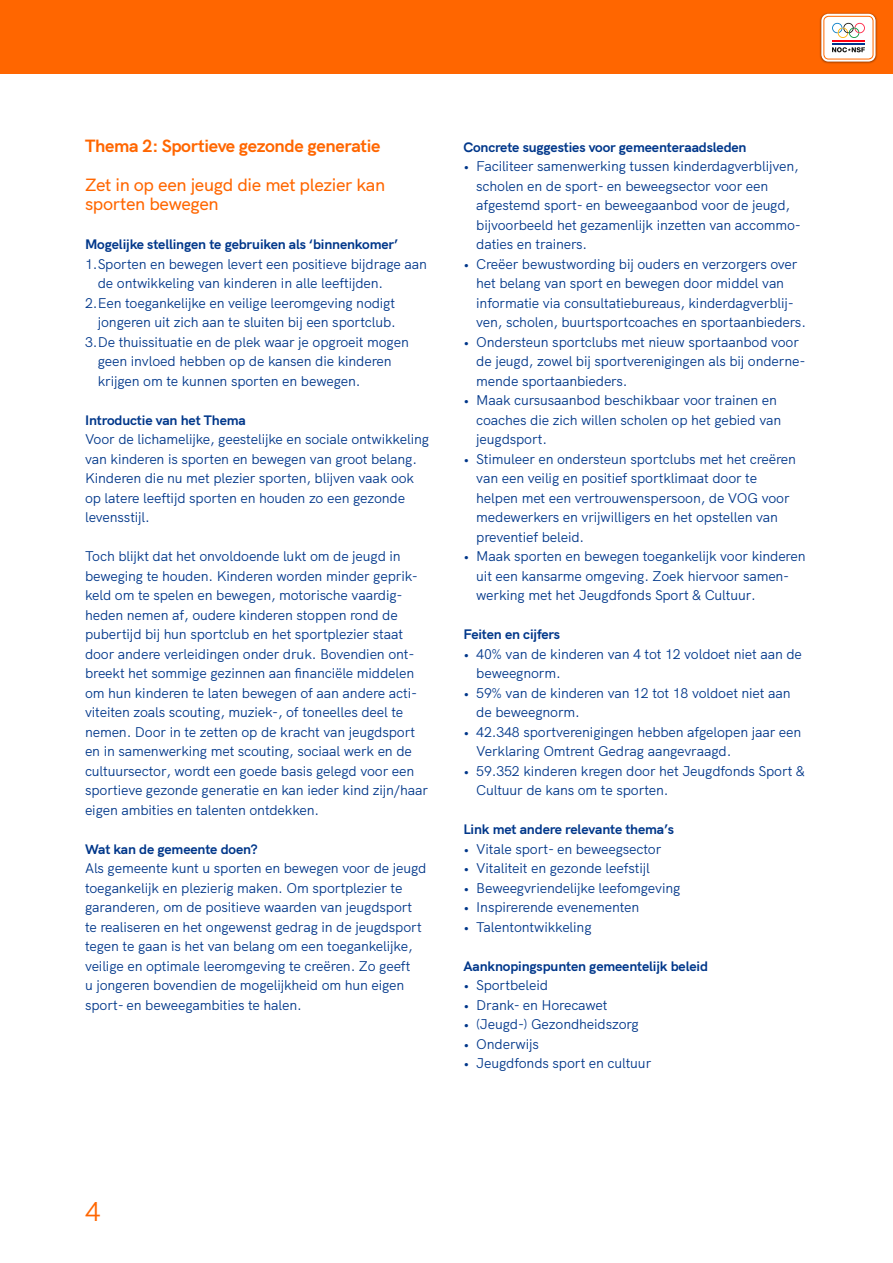
<style>
.page{position:relative;width:893px;height:1263px;background:#fff}
.page>*{position:absolute;margin:0;border:0;box-sizing:border-box;transform-origin:0 0}
.t1{font:27px "HK Grotesk";color:#f60}
.TUSSENKOP{font:500 18px/19.5px "HK Grotesk";letter-spacing:-.02em;color:#f60}
.THEMA{font:700 18px "HK Grotesk";letter-spacing:-.02em;color:#f60}
.BODY{font:13.95px/19.5px "HK Grotesk";letter-spacing:-.01em;color:#00378a}
.BODY_BOLD_AL{font:700 13.95px "HK Grotesk";letter-spacing:-.01em;color:#00378a}
</style>
<div class="page">
<div style="left:0;top:0;width:893px;height:73px;background:#f60"></div>
<img style="left:820px;top:13px;width:57px;height:51px">
<svg style="left:821px;top:14px;width:54px;height:48px;background:#e8d5cc"></svg>
<p class="THEMA" style="left:85px;top:131px;width:297px">Thema 2: Sportieve gezonde generatie</p>
<p class="TUSSENKOP" style="left:85px;top:173px;width:302px">Zet in op een jeugd die met plezier kan sporten bewegen</p>
<p class="BODY_BOLD_AL" style="left:85px;top:233px;width:314px">Mogelijke stellingen te gebruiken als ‘binnenkomer’</p>
<p class="BODY" style="left:98px;top:253px;width:331px;text-indent:-13px">1.Sporten en bewegen levert een positieve bijdrage aan de ontwikkeling van kinderen in alle leeftijden.</p>
<p class="BODY" style="left:85px;top:292px;width:312px;text-align:right">2.Een toegankelijke en veilige leeromgeving nodigt jongeren uit zich aan te sluiten bij een sportclub.</p>
<p class="BODY" style="left:98px;top:331px;width:313px;text-indent:-13px">3.De thuissituatie en de plek waar je opgroeit mogen geen invloed hebben op de kansen die kinderen krijgen om te kunnen sporten en bewegen.</p>
<p class="BODY_BOLD_AL" style="left:85px;top:409px;width:162px">Introductie van het Thema</p>
<p class="BODY" style="left:85px;top:428px;width:345px">Voor de lichamelijke, geestelijke en sociale ontwikkeling van kinderen is sporten en bewegen van groot belang.<br>Kinderen die nu met plezier sporten, blijven vaak ook op latere leeftijd sporten en houden zo een gezonde levensstijl.</p>
<p class="BODY" style="left:85px;top:545px;width:344px">Toch blijkt dat het onvoldoende lukt om de jeugd in beweging te houden. Kinderen worden minder geprik&shy;keld om te spelen en bewegen, motorische vaardig&shy;heden nemen af, oudere kinderen stoppen rond de pubertijd bij hun sportclub en het sportplezier staat door andere verleidingen onder druk. Bovendien ont&shy;breekt het sommige gezinnen aan financiële middelen om hun kinderen te laten bewegen of aan andere acti&shy;viteiten zoals scouting, muziek-, of toneelles deel te nemen. Door in te zetten op de kracht van jeugdsport en in samenwerking met scouting, sociaal werk en de cultuursector, wordt een goede basis gelegd voor een sportieve gezonde generatie en kan ieder kind zijn/haar eigen ambities en talenten ontdekken.</p>
<p class="BODY_BOLD_AL" style="left:85px;top:838px;width:174px">Wat kan de gemeente doen?</p>
<p class="BODY" style="left:85px;top:857px;width:343px">Als gemeente kunt u sporten en bewegen voor de jeugd toegankelijk en plezierig maken. Om sportplezier te garanderen, om de positieve waarden van jeugdsport te realiseren en het ongewenst gedrag in de jeugdsport tegen te gaan is het van belang om een toegankelijke, veilige en optimale leeromgeving te creëren. Zo geeft<br>u jongeren bovendien de mogelijkheid om hun eigen sport- en beweegambities te halen.</p>
<p class="BODY_BOLD_AL" style="left:463px;top:136px;width:285px">Concrete suggesties voor gemeenteraadsleden</p>
<p class="BODY" style="left:476px;top:155px;width:326px;text-indent:-13px">• Faciliteer samenwerking tussen kinderdagverblijven, scholen en de sport- en beweegsector voor een afgestemd sport- en beweegaanbod voor de jeugd, bijvoorbeeld het gezamenlijk inzetten van accommo&shy;daties en trainers.</p>
<p class="BODY" style="left:476px;top:253px;width:331px;text-indent:-13px">• Creëer bewustwording bij ouders en verzorgers over het belang van sport en bewegen door middel van informatie via consultatiebureaus, kinderdagverblij&shy;ven, scholen, buurtsportcoaches en sportaanbieders.</p>
<p class="BODY" style="left:476px;top:331px;width:331px;text-indent:-13px">• Ondersteun sportclubs met nieuw sportaanbod voor de jeugd, zowel bij sportverenigingen als bij onderne&shy;mende sportaanbieders.</p>
<p class="BODY" style="left:476px;top:389px;width:307px;text-indent:-13px">• Maak cursusaanbod beschikbaar voor trainen en coaches die zich willen scholen op het gebied van jeugdsport.</p>
<p class="BODY" style="left:476px;top:448px;width:321px;text-indent:-13px">• Stimuleer en ondersteun sportclubs met het creëren van een veilig en positief sportklimaat door te helpen met een vertrouwenspersoon, de VOG voor medewerkers en vrijwilligers en het opstellen van preventief beleid.</p>
<p class="BODY" style="left:476px;top:545px;width:331px;text-indent:-13px">• Maak sporten en bewegen toegankelijk voor kinderen uit een kansarme omgeving. Zoek hiervoor samen&shy;werking met het Jeugdfonds Sport &amp; Cultuur.</p>
<p class="BODY_BOLD_AL" style="left:463px;top:623px;width:98px">Feiten en cijfers</p>
<p class="BODY" style="left:476px;top:643px;width:327px;text-indent:-13px">• 40% van de kinderen van 4 tot 12 voldoet niet aan de beweegnorm.</p>
<p class="BODY" style="left:476px;top:682px;width:316px;text-indent:-13px">• 59% van de kinderen van 12 tot 18 voldoet niet aan de beweegnorm.</p>
<p class="BODY" style="left:476px;top:721px;width:326px;text-indent:-13px">• 42.348 sportverenigingen hebben afgelopen jaar een<br>Verklaring Omtrent Gedrag aangevraagd.</p>
<p class="BODY" style="left:476px;top:760px;width:331px;text-indent:-13px">• 59.352 kinderen kregen door het Jeugdfonds Sport &amp;<br>Cultuur de kans om te sporten.</p>
<p class="BODY_BOLD_AL" style="left:463px;top:818px;width:212px">Link met andere relevante thema’s</p>
<p class="BODY" style="left:463px;top:838px;width:199px">• Vitale sport- en beweegsector</p>
<p class="BODY" style="left:463px;top:857px;width:188px">• Vitaliteit en gezonde leefstijl</p>
<p class="BODY" style="left:463px;top:877px;width:218px">• Beweegvriendelijke leefomgeving</p>
<p class="BODY" style="left:463px;top:896px;width:177px">• Inspirerende evenementen</p>
<p class="BODY" style="left:463px;top:916px;width:130px">• Talentontwikkeling</p>
<p class="BODY_BOLD_AL" style="left:463px;top:955px;width:246px">Aanknopingspunten gemeentelijk beleid</p>
<p class="BODY" style="left:463px;top:974px;width:86px">• Sportbeleid</p>
<p class="BODY" style="left:463px;top:994px;width:146px">• Drank- en Horecawet</p>
<p class="BODY" style="left:463px;top:1013px;width:177px">• (Jeugd-) Gezondheidszorg</p>
<p class="BODY" style="left:463px;top:1033px;width:77px">• Onderwijs</p>
<p class="BODY" style="left:463px;top:1052px;width:189px">• Jeugdfonds sport en cultuur</p>
<h1 class="t1" style="left:85px;top:1190px;width:17px">4</h1>
</div>
